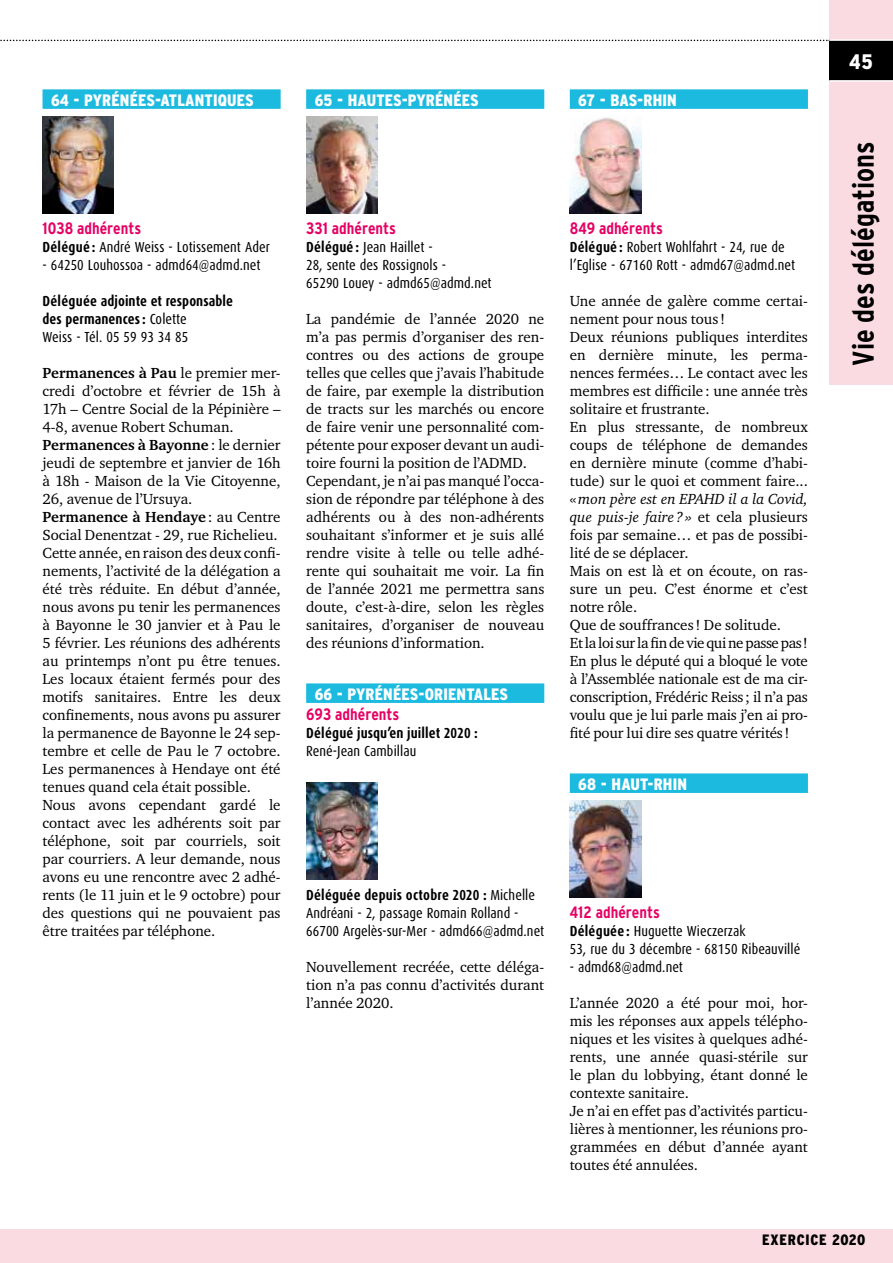
<style>
.page{position:relative;width:893px;height:1263px;background:#fff}
.page>*{position:absolute;margin:0;border:0;box-sizing:border-box;transform-origin:0 0}
.t1{font:700 condensed 30px "Interstate";color:#000}
.t2{font:900 condensed 21px "Interstate";color:#fff}
.t3{font:900 condensed 16.5px "Interstate";letter-spacing:.01em;color:#fff}
.t4{font:700 condensed 16.5px "Interstate";color:#e60064}
.t5{font:15px/18px "Charter ITC";color:#000}
.t6{font:900 condensed 15px "Interstate";letter-spacing:.05em;color:#000}
.t7{font:14.55px/18px "Dax Condensed";letter-spacing:.005em;color:#000}
.t8{font:700 14.55px/18px "Dax Condensed";letter-spacing:.005em;color:#000}
.s1{font-weight:700}
.s2{font-weight:400}
.s3{font-style:italic}
</style>
<div class="page">
<div style="left:829px;top:0;width:64px;height:385px;background:#fbdbe2"></div>
<div style="left:0;top:1229px;width:893px;height:34px;background:#fbdbe2"></div>
<svg style="left:0;top:40px;width:829px;height:1px"></svg>
<div style="left:829px;top:40px;width:64px;height:41px;background:#000"></div>
<hr style="left:829px;top:80px;width:64px;height:2px;background:#fff">
<hr style="left:829px;top:39px;width:64px;height:2px;background:#fff">
<div style="left:43px;top:89px;width:238px;height:20px;background:#1dbadf"></div>
<img style="left:43px;top:116px;width:71px;height:97px">
<div style="left:306px;top:89px;width:238px;height:20px;background:#1dbadf"></div>
<div style="left:306px;top:683px;width:238px;height:20px;background:#1dbadf"></div>
<img style="left:306px;top:116px;width:71px;height:97px">
<img style="left:306px;top:782px;width:71px;height:97px">
<div style="left:570px;top:89px;width:238px;height:20px;background:#1dbadf"></div>
<div style="left:570px;top:773px;width:238px;height:20px;background:#1dbadf"></div>
<img style="left:570px;top:117px;width:71px;height:96px">
<img style="left:570px;top:800px;width:71px;height:97px">
<p class="t3" style="left:51px;top:91px;width:204px">64 - PYRÉNÉES-ATLANTIQUES</p>
<p class="t4" style="left:43px;top:219px;width:100px">1038 adhérents</p>
<p class="t7" style="left:43px;top:238px;width:229px"><span class="s1">Délégué :</span> André Weiss - Lotissement Ader</p>
<p class="t7" style="left:43px;top:256px;width:219px">- 64250 Louhossoa - admd64@admd.net</p>
<p class="t8" style="left:43px;top:292px;width:192px">Déléguée adjointe et responsable des permanences: <span class="s2">Colette<br>Weiss - Tél. 05 59 93 34 85</span></p>
<p class="t5" style="left:43px;top:364px;width:240px"><span class="s1">Permanences à Pau</span> le premier mer&shy;credi d’octobre et février de 15h à 17h – Centre Social de la Pépinière – 4-8, avenue Robert Schuman.<br><span class="s1">Permanences à Bayonne</span>: le dernier jeudi de septembre et janvier de 16h à 18h - Maison de la Vie Citoyenne, 26, avenue de l’Ursuya.<br><span class="s1">Permanence à Hendaye</span>: au Centre Social Denentzat - 29, rue Richelieu.<br>Cette année, en raison des deux confi&shy;nements, l’activité de la délégation a été très réduite. En début d’année, nous avons pu tenir les permanences à Bayonne le 30 janvier et à Pau le 5 février. Les réunions des adhérents au printemps n’ont pu être tenues.<br>Les locaux étaient fermés pour des motifs sanitaires. Entre les deux confinements, nous avons pu assurer la permanence de Bayonne le 24 sep&shy;tembre et celle de Pau le 7 octobre.<br>Les permanences à Hendaye ont été tenues quand cela était possible.<br>Nous avons cependant gardé le contact avec les adhérents soit par téléphone, soit par courriels, soit par courriers. A leur demande, nous avons eu une rencontre avec 2 adhé&shy;rents (le 11 juin et le 9 octobre) pour des questions qui ne pouvaient pas être traitées par téléphone.</p>
<p class="t3" style="left:315px;top:91px;width:166px">65 - HAUTES-PYRÉNÉES</p>
<p class="t3" style="left:578px;top:91px;width:100px">67 - BAS-RHIN</p>
<p class="t4" style="left:306px;top:219px;width:91px">331 adhérents</p>
<p class="t7" style="left:306px;top:238px;width:187px"><span class="s1">Délégué :</span> Jean Haillet -<br>28, sente des Rossignols -<br>65290 Louey - admd65@admd.net</p>
<p class="t5" style="left:306px;top:310px;width:240px">La pandémie de l’année 2020 ne m’a pas permis d’organiser des ren&shy;contres ou des actions de groupe telles que celles que j’avais l’habitude de faire, par exemple la distribution de tracts sur les marchés ou encore de faire venir une personnalité com&shy;pétente pour exposer devant un audi&shy;toire fourni la position de l’ADMD.<br>Cependant, je n’ai pas manqué l’occa&shy;sion de répondre par téléphone à des adhérents ou à des non-adhérents souhaitant s’informer et je suis allé rendre visite à telle ou telle adhé&shy;rente qui souhaitait me voir. La fin de l’année 2021 me permettra sans doute, c’est-à-dire, selon les règles sanitaires, d’organiser de nouveau des réunions d’information.</p>
<p class="t3" style="left:315px;top:685px;width:195px">66 - PYRÉNÉES-ORIENTALES</p>
<p class="t4" style="left:306px;top:705px;width:95px">693 adhérents</p>
<p class="t8" style="left:306px;top:724px;width:173px">Délégué jusqu’en juillet 2020 :</p>
<p class="t7" style="left:306px;top:742px;width:112px">René-Jean Cambillau</p>
<p class="t4" style="left:570px;top:219px;width:95px">849 adhérents</p>
<p class="t7" style="left:570px;top:238px;width:227px"><span class="s1">Délégué :</span> Robert Wohlfahrt - 24, rue de l’Eglise - 67160 Rott - admd67@admd.net</p>
<p class="t5" style="left:570px;top:292px;width:240px">Une année de galère comme certai&shy;nement pour nous tous !<br>Deux réunions publiques interdites en dernière minute, les perma&shy;nences fermées… Le contact avec les membres est difficile : une année très solitaire et frustrante.<br>En plus stressante, de nombreux coups de téléphone de demandes en dernière minute (comme d’habi&shy;tude) sur le quoi et comment faire... «<span class="s3">mon père est en EPAHD il a la Covid, que puis-je faire ? »</span> et cela plusieurs fois par semaine… et pas de possibi&shy;lité de se déplacer.<br>Mais on est là et on écoute, on ras&shy;sure un peu. C’est énorme et c’est notre rôle.<br>Que de souffrances ! De solitude.<br>Et la loi sur la fin de vie qui ne passe pas!<br>En plus le député qui a bloqué le vote à l’Assemblée nationale est de ma cir&shy;conscription, Frédéric Reiss ; il n’a pas voulu que je lui parle mais j’en ai pro&shy;fité pour lui dire ses quatre vérités !</p>
<p class="t3" style="left:578px;top:775px;width:110px">68 - HAUT-RHIN</p>
<h2 class="t2" style="left:849px;top:50px;width:25px">45</h2>
<h1 class="t1" style="left:846px;top:366px;width:226px;rotate:-90deg">Vie des délégations</h1>
<p class="t7" style="left:306px;top:886px;width:240px"><span class="s1">Déléguée depuis octobre 2020 :</span> Michelle<br>Andréani - 2, passage Romain Rolland -<br>66700 Argelès-sur-Mer - admd66@admd.net</p>
<p class="t5" style="left:306px;top:958px;width:240px;text-align:justify">Nouvellement recréée, cette déléga&shy;tion n’a pas connu d’activités durant l’année 2020.</p>
<p class="t4" style="left:570px;top:903px;width:92px">412 adhérents</p>
<p class="t7" style="left:570px;top:922px;width:232px"><span class="s1">Déléguée :</span> Huguette Wieczerzak<br>53, rue du 3 décembre - 68150 Ribeauvillé</p>
<p class="t7" style="left:570px;top:958px;width:115px">- admd68@admd.net</p>
<p class="t5" style="left:570px;top:994px;width:240px">L’année 2020 a été pour moi, hor&shy;mis les réponses aux appels télépho&shy;niques et les visites à quelques adhé&shy;rents, une année quasi-stérile sur le plan du lobbying, étant donné le contexte sanitaire.<br>Je n’ai en effet pas d’activités particu&shy;lières à mentionner, les réunions pro&shy;grammées en début d’année ayant toutes été annulées.</p>
<p class="t6" style="left:762px;top:1232px;width:105px">EXERCICE 2020</p>
</div>
